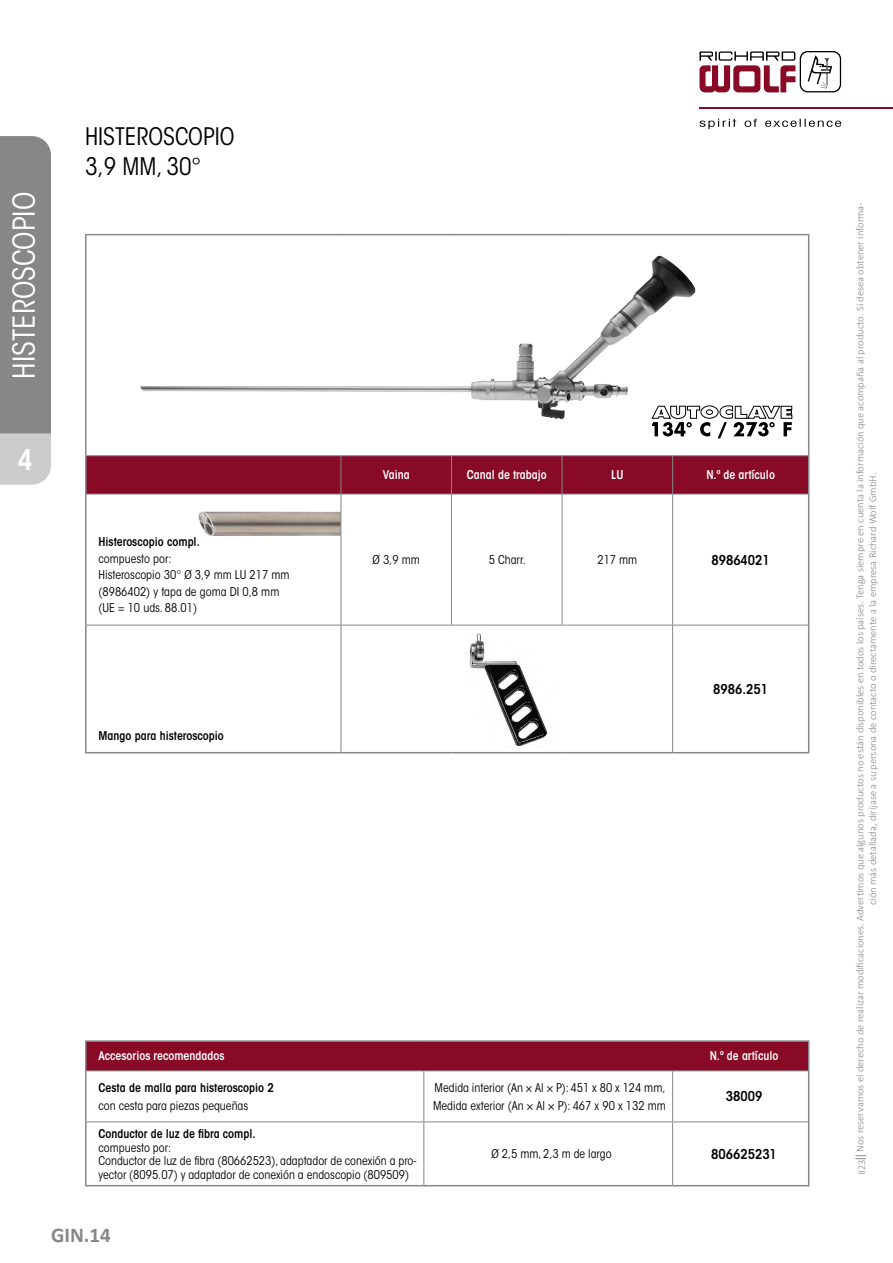
<style>
.page{position:relative;width:893px;height:1263px;background:#fff}
.page>*{position:absolute;margin:0;border:0;box-sizing:border-box;transform-origin:0 0}
.t1{font:condensed 30px "ITC Avant Garde Std";color:#fff}
.t2{font:600 condensed 28.5px "ITC Avant Garde Std";color:#fff}
.t3{font:condensed 24px/30px "ITC Avant Garde Std";color:#000}
.t4{font:700 21px "Calibri";color:#878787}
.t5{font:600 condensed 13.5px "ITC Avant Garde Std";color:#000}
.t6{font:condensed 12px/16.5px "ITC Avant Garde Std";color:#000}
.t7{font:600 condensed 12px "ITC Avant Garde Std";color:#000}
.t8{font:600 condensed 12px "ITC Avant Garde Std";color:#fff}
.t9{font:300 10.5px/12.6px "Calibri";color:#878787;text-align:center}
.s1{font-family:"Adobe Garamond Pro";font-weight:700}
</style>
<div class="page">
<svg style="left:699px;top:119px;width:142px;height:10px"></svg>
<svg style="left:699px;top:51px;width:142px;height:41px"></svg>
<hr style="left:699px;top:107px;width:194px;height:2px;background:#880a26">
<svg style="left:0;top:136px;width:51px;height:349px;background:#929292"></svg>
<img style="left:198px;top:511px;width:143px;height:27px">
<div style="left:87px;top:456px;width:721px;height:38px;background:#880a26"></div>
<hr style="left:808px;top:235px;width:1px;height:221px;background:#878787">
<hr style="left:87px;top:455px;width:254px;height:1px;background:#878787">
<hr style="left:341px;top:455px;width:110px;height:1px;background:#878787">
<hr style="left:341px;top:456px;width:1px;height:38px;background:#878787">
<hr style="left:451px;top:455px;width:111px;height:1px;background:#878787">
<hr style="left:451px;top:456px;width:1px;height:38px;background:#878787">
<hr style="left:562px;top:455px;width:111px;height:1px;background:#878787">
<hr style="left:562px;top:456px;width:1px;height:38px;background:#878787">
<hr style="left:673px;top:455px;width:135px;height:1px;background:#878787">
<hr style="left:672px;top:456px;width:1px;height:38px;background:#878787">
<hr style="left:87px;top:494px;width:254px;height:1px;background:#878787">
<hr style="left:87px;top:625px;width:254px;height:1px;background:#878787">
<hr style="left:341px;top:494px;width:110px;height:1px;background:#878787">
<hr style="left:451px;top:494px;width:111px;height:1px;background:#878787">
<hr style="left:562px;top:494px;width:111px;height:1px;background:#878787">
<hr style="left:341px;top:625px;width:110px;height:1px;background:#878787">
<hr style="left:451px;top:625px;width:111px;height:1px;background:#878787">
<hr style="left:562px;top:625px;width:111px;height:1px;background:#878787">
<hr style="left:341px;top:494px;width:1px;height:131px;background:#878787">
<hr style="left:451px;top:494px;width:1px;height:131px;background:#878787">
<hr style="left:562px;top:494px;width:1px;height:131px;background:#878787">
<hr style="left:341px;top:625px;width:1px;height:127px;background:#878787">
<hr style="left:672px;top:494px;width:1px;height:131px;background:#878787">
<hr style="left:672px;top:625px;width:1px;height:127px;background:#878787">
<hr style="left:673px;top:494px;width:135px;height:1px;background:#878787">
<hr style="left:673px;top:625px;width:135px;height:1px;background:#878787">
<hr style="left:85px;top:234px;width:256px;height:1px;background:#878787">
<hr style="left:85px;top:235px;width:2px;height:221px;background:#878787">
<hr style="left:341px;top:234px;width:110px;height:1px;background:#878787">
<hr style="left:451px;top:234px;width:111px;height:1px;background:#878787">
<hr style="left:562px;top:234px;width:111px;height:1px;background:#878787">
<hr style="left:673px;top:234px;width:136px;height:1px;background:#878787">
<hr style="left:85px;top:456px;width:2px;height:38px;background:#878787">
<hr style="left:808px;top:456px;width:1px;height:38px;background:#878787">
<hr style="left:85px;top:494px;width:2px;height:131px;background:#878787">
<hr style="left:808px;top:494px;width:1px;height:131px;background:#878787">
<hr style="left:85px;top:625px;width:2px;height:127px;background:#878787">
<hr style="left:808px;top:625px;width:1px;height:127px;background:#878787">
<hr style="left:85px;top:752px;width:256px;height:1px;background:#878787">
<hr style="left:341px;top:752px;width:110px;height:1px;background:#878787">
<hr style="left:451px;top:752px;width:111px;height:1px;background:#878787">
<hr style="left:562px;top:752px;width:111px;height:1px;background:#878787">
<hr style="left:673px;top:752px;width:136px;height:1px;background:#878787">
<img style="left:469px;top:633px;width:79px;height:113px">
<hr style="left:423px;top:1071px;width:1px;height:50px;background:#878787">
<hr style="left:672px;top:1071px;width:1px;height:50px;background:#878787">
<hr style="left:87px;top:1121px;width:337px;height:1px;background:#878787">
<hr style="left:424px;top:1121px;width:249px;height:1px;background:#878787">
<hr style="left:423px;top:1122px;width:1px;height:63px;background:#878787">
<hr style="left:673px;top:1121px;width:135px;height:1px;background:#878787">
<hr style="left:672px;top:1122px;width:1px;height:63px;background:#878787">
<hr style="left:85px;top:1040px;width:339px;height:2px;background:#878787">
<hr style="left:85px;top:1042px;width:2px;height:29px;background:#878787">
<hr style="left:424px;top:1040px;width:249px;height:2px;background:#878787">
<hr style="left:673px;top:1040px;width:136px;height:2px;background:#878787">
<div style="left:86px;top:1041px;width:723px;height:30px;background:#880a26"></div>
<hr style="left:85px;top:1071px;width:2px;height:51px;background:#878787">
<hr style="left:808px;top:1071px;width:1px;height:51px;background:#878787">
<hr style="left:85px;top:1122px;width:2px;height:63px;background:#878787">
<hr style="left:808px;top:1122px;width:1px;height:63px;background:#878787">
<hr style="left:85px;top:1185px;width:339px;height:1px;background:#878787">
<hr style="left:424px;top:1185px;width:249px;height:1px;background:#878787">
<hr style="left:673px;top:1185px;width:136px;height:1px;background:#878787">
<img style="left:140px;top:256px;width:517px;height:164px">
<div style="left:652px;top:402px;width:140px;height:37px;background:linear-gradient(to right,#fff,#fff)"></div>
<svg style="left:652px;top:406px;width:140px;height:32px"></svg>
<h1 class="t1" style="left:6px;top:379px;width:188px;rotate:-90deg">HISTEROSCOPIO</h1>
<h2 class="t2" style="left:17px;top:442px;width:17px">4</h2>
<h3 class="t3" style="left:85px;top:122px;width:151px">HISTEROSCOPIO<br>3,9 MM, 30°</h3>
<p class="t8" style="left:383px;top:467px;width:28px">Vaina</p>
<p class="t8" style="left:467px;top:467px;width:81px">Canal de trabajo</p>
<p class="t8" style="left:611px;top:467px;width:14px">LU</p>
<p class="t8" style="left:706px;top:467px;width:70px">N.º de artículo</p>
<p class="t7" style="left:99px;top:534px;width:103px">Histeroscopio compl.</p>
<p class="t6" style="left:99px;top:550px;width:193px">compuesto por:<br>Histeroscopio 30° Ø 3,9 mm LU 217 mm (8986402) y tapa de goma DI 0,8 mm (UE = 10 uds. 88.01)</p>
<p class="t6" style="left:372px;top:551px;width:49px">Ø 3,9 mm</p>
<p class="t6" style="left:489px;top:551px;width:39px">5 Charr.</p>
<p class="t6" style="left:597px;top:551px;width:41px">217 mm</p>
<p class="t5" style="left:711px;top:551px;width:60px">89864021</p>
<p class="t7" style="left:99px;top:728px;width:127px">Mango para histeroscopio</p>
<p class="t5" style="left:713px;top:680px;width:56px">8986.251</p>
<p class="t8" style="left:99px;top:1048px;width:127px">Accesorios recomendados</p>
<p class="t8" style="left:710px;top:1048px;width:70px">N.º de artículo</p>
<p class="t7" style="left:99px;top:1080px;width:177px">Cesta de malla para histeroscopio 2</p>
<p class="t6" style="left:99px;top:1097px;width:151px">con cesta para piezas pequeñas</p>
<p class="t6" style="left:433px;top:1078px;width:234px;line-height:18px">Medida interior (An × Al × P): 451 x 80 x 124 mm,<br>Medida exterior (An × Al × P): 467 x 90 x 132 mm</p>
<p class="t5" style="left:726px;top:1088px;width:38px">38009</p>
<p class="t7" style="left:99px;top:1126px;width:159px">Conductor de luz de fibra compl.</p>
<p class="t6" style="left:99px;top:1140px;width:320px;line-height:13.5px">compuesto por:<br>Conductor de luz de fibra (80662523), adaptador de conexión a pro&shy;yector (8095.07) y adaptador de conexión a endoscopio (809509)</p>
<p class="t6" style="left:492px;top:1146px;width:121px">Ø 2,5 mm, 2,3 m de largo</p>
<p class="t5" style="left:711px;top:1145px;width:67px">806625231</p>
<h3 class="t4" style="left:51px;top:1220px;width:61px">GIN.14</h3>
<p class="t9" style="left:854px;top:1175px;width:974px;rotate:-90deg">II23<span class="s1">||</span> Nos reservamos el derecho de realizar modificaciones. Advertimos que algunos productos no están disponibles en todos los países. Tenga siempre en cuenta la información que acompaña al producto. Si desea obtener informa&shy;ción más detallada, diríjase a su persona de contacto o directamente a la empresa Richard Wolf GmbH.</p>
</div>
